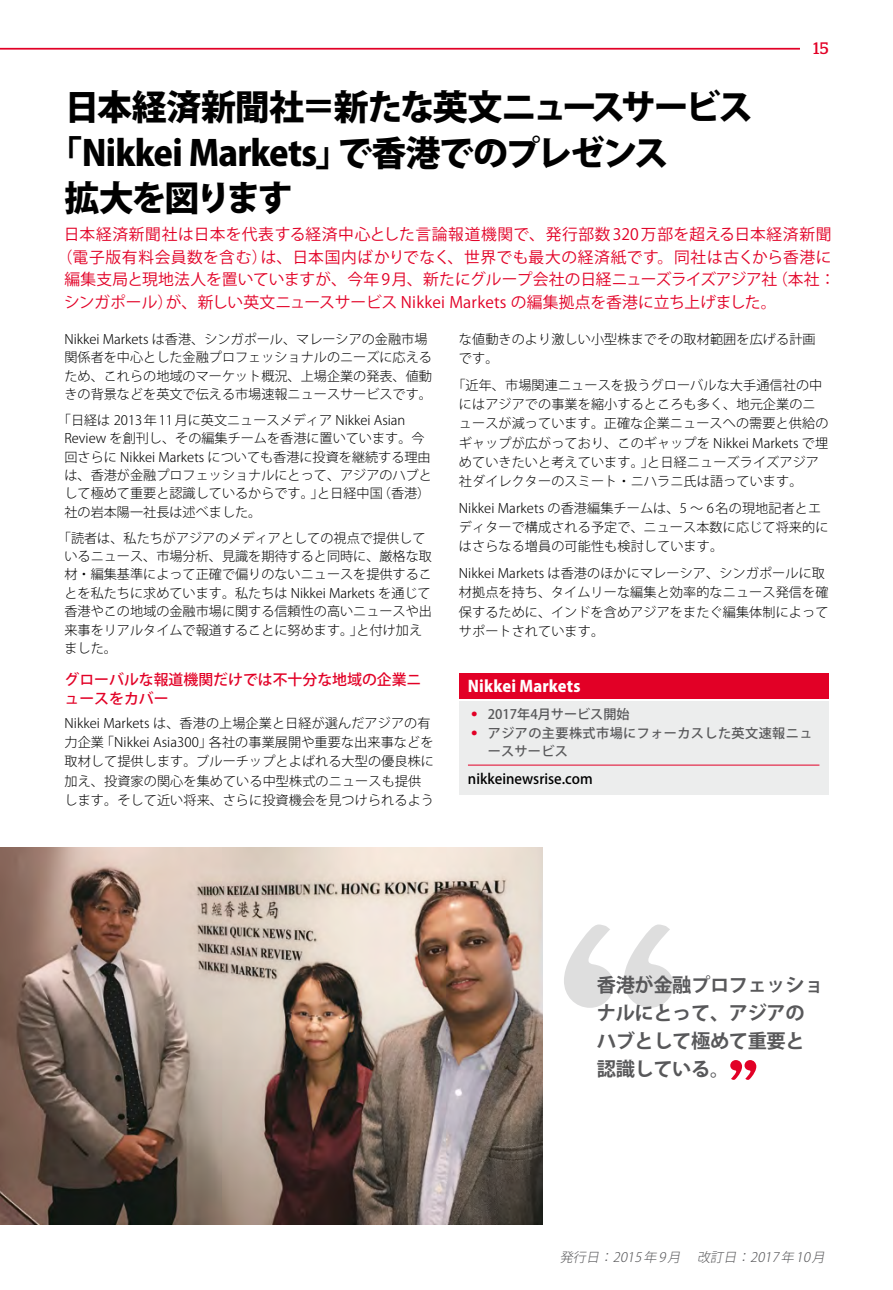
<style>
.page{position:relative;width:893px;height:1290px;background:#fff}
.page>*{position:absolute;margin:0;border:0;box-sizing:border-box;transform-origin:0 0}
.t1{font:800 35px "Koz Go Pro";letter-spacing:-.04em;color:#000}
.t2{font:800 35px "Koz Go Pro";letter-spacing:-.06em;color:#000}
.t3{font:800 35px "Koz Go Pro";letter-spacing:-.07em;color:#000}
.t4{font:700 19.25px/28px "Koz Go Pro";letter-spacing:-.02em;color:#58585a}
.t5{font:16.62px "Stag";color:#e20026}
.t6{font:15.75px "Koz Go Pro";letter-spacing:.015em;color:#e20026}
.t7{font:15.75px "Koz Go Pro";letter-spacing:.04em;color:#e20026}
.t8{font:15.75px "Koz Go Pro";letter-spacing:.045em;color:#e20026}
.t9{font:800 15.75px "Koz Go Pro";letter-spacing:.01em;color:#fff}
.t10{font:500 14.88px/18.4px "Koz Go Pro";color:#e20026}
.t11{font:500 14px "Koz Go Pro";color:#000}
.t12{font:300 13.12px/19.2px "Koz Go Pro";letter-spacing:.005em;color:#000}
.t13{font:500 13.12px/18.4px "Koz Go Pro";letter-spacing:.03em;color:#58585a}
.t14{font:italic 300 13.12px "Koz Go Pro";color:#58585a}
.t15{font:500 13.12px "Koz Go Pro";color:#58585a}
.s1{font-family:"M Hei HK";font-weight:700;color:#e20026}
</style>
<div class="page">
<img style="left:0;top:847px;width:542px;height:377px">
<hr style="left:0;top:48px;width:800px;height:2px;background:#e20026">
<div style="left:459px;top:673px;width:369px;height:25px;background:#e20026"></div>
<div style="left:459px;top:701px;width:369px;height:93px;background:#eceded"></div>
<hr style="left:468px;top:765px;width:351px;height:1px;background:#e20026">
<svg style="left:564px;top:924px;width:109px;height:84px"></svg>
<svg style="left:730px;top:1060px;width:26px;height:20px"></svg>
<p class="t5" style="left:814px;top:38px;width:16px">15</p>
<h1 class="t2" style="left:64px;top:84px;width:690px">日本経済新聞社＝新たな英文ニュースサービス</h1>
<h1 class="t1" style="left:47px;top:130px;width:623px">「Nikkei Markets」で香港でのプレゼンス</h1>
<h1 class="t3" style="left:64px;top:175px;width:230px">拡大を図ります</h1>
<p class="t7" style="left:64px;top:224px;width:769px">日本経済新聞社は日本を代表する経済中心とした言論報道機関で、発行部数320万部を超える日本経済新聞</p>
<p class="t8" style="left:57px;top:247px;width:776px">（電子版有料会員数を含む）は、日本国内ばかりでなく、世界でも最大の経済紙です。同社は古くから香港に</p>
<p class="t6" style="left:64px;top:269px;width:772px">編集支局と現地法人を置いていますが、今年 9月、新たにグループ会社の日経ニューズライズアジア社（本社：</p>
<p class="t6" style="left:64px;top:292px;width:714px">シンガポール）が、新しい英文ニュースサービス Nikkei Markets の編集拠点を香港に立ち上げました。</p>
<p class="t12" style="left:64px;top:330px;width:369px;line-height:18.4px">Nikkei Markets は香港、シンガポール、マレーシアの金融市場関係者を中心とした金融プロフェッショナルのニーズに応えるため、これらの地域のマーケット概況、上場企業の発表、値動きの背景などを英文で伝える市場速報ニュースサービスです。</p>
<p class="t12" style="left:64px;top:411px;width:369px;line-height:18.4px;text-indent:-7px">「日経は 2013 年 11 月に英文ニュースメディア Nikkei Asian Review を創刊し、その編集チームを香港に置いています。今回さらに Nikkei Markets についても香港に投資を継続する理由は、香港が金融プロフェッショナルにとって、アジアのハブとして極めて重要と認識しているからです。」と日経中国（香港）社の岩本陽一社長は述べました。</p>
<p class="t12" style="left:64px;top:529px;width:369px;line-height:18.4px;text-indent:-7px">「読者は、私たちがアジアのメディアとしての視点で提供しているニュース、市場分析、見識を期待すると同時に、厳格な取材・編集基準によって正確で偏りのないニュースを提供することを私たちに求めています。私たちは Nikkei Markets を通じて香港やこの地域の金融市場に関する信頼性の高いニュースや出来事をリアルタイムで報道することに努めます。」と付け加えました。</p>
<p class="t10" style="left:64px;top:671px;width:359px">グローバルな報道機関だけでは不十分な地域の企業ニュースをカバー</p>
<p class="t12" style="left:64px;top:713px;width:371px">Nikkei Markets は、香港の上場企業と日経が選んだアジアの有力企業「Nikkei Asia300」各社の事業展開や重要な出来事などを取材して提供します。ブルーチップとよばれる大型の優良株に加え、投資家の関心を集めている中型株式のニュースも提供します。そして近い将来、さらに投資機会を見つけられるよう</p>
<p class="t12" style="left:459px;top:330px;width:358px">な値動きのより激しい小型株までその取材範囲を広げる計画です。</p>
<p class="t12" style="left:459px;top:376px;width:371px;text-indent:-7px">「近年、市場関連ニュースを扱うグローバルな大手通信社の中にはアジアでの事業を縮小するところも多く、地元企業のニュースが減っています。正確な企業ニュースへの需要と供給のギャップが広がっており、このギャップを Nikkei Markets で埋めていきたいと考えています。」と日経ニューズライズアジア社ダイレクターのスミート・ニハラニ氏は語っています。</p>
<p class="t12" style="left:459px;top:499px;width:371px">Nikkei Markets の香港編集チームは、5 ～ 6 名の現地記者とエディターで構成される予定で、ニュース本数に応じて将来的にはさらなる増員の可能性も検討しています。</p>
<p class="t12" style="left:459px;top:564px;width:371px">Nikkei Markets は香港のほかにマレーシア、シンガポールに取材拠点を持ち、タイムリーな編集と効率的なニュース発信を確保するために、インドを含めアジアをまたぐ編集体制によってサポートされています。</p>
<p class="t9" style="left:468px;top:676px;width:114px">Nikkei Markets</p>
<p class="t15" style="left:468px;top:706px;width:163px"><span class="s1">•</span> 2017年4月サービス開始</p>
<p class="t13" style="left:488px;top:724px;width:326px;text-indent:-20px"><span class="s1">•</span> アジアの主要株式市場にフォーカスした英文速報ニュースサービス</p>
<p class="t11" style="left:468px;top:770px;width:126px">nikkeinewsrise.com</p>
<h2 class="t4" style="left:597px;top:972px;width:228px">香港が金融プロフェッショナルにとって、アジアのハブとして極めて重要と認識している。</h2>
<p class="t14" style="left:560px;top:1248px;width:270px">発行日：2015 年 9 月 改訂日：2017 年 10 月</p>
</div>
